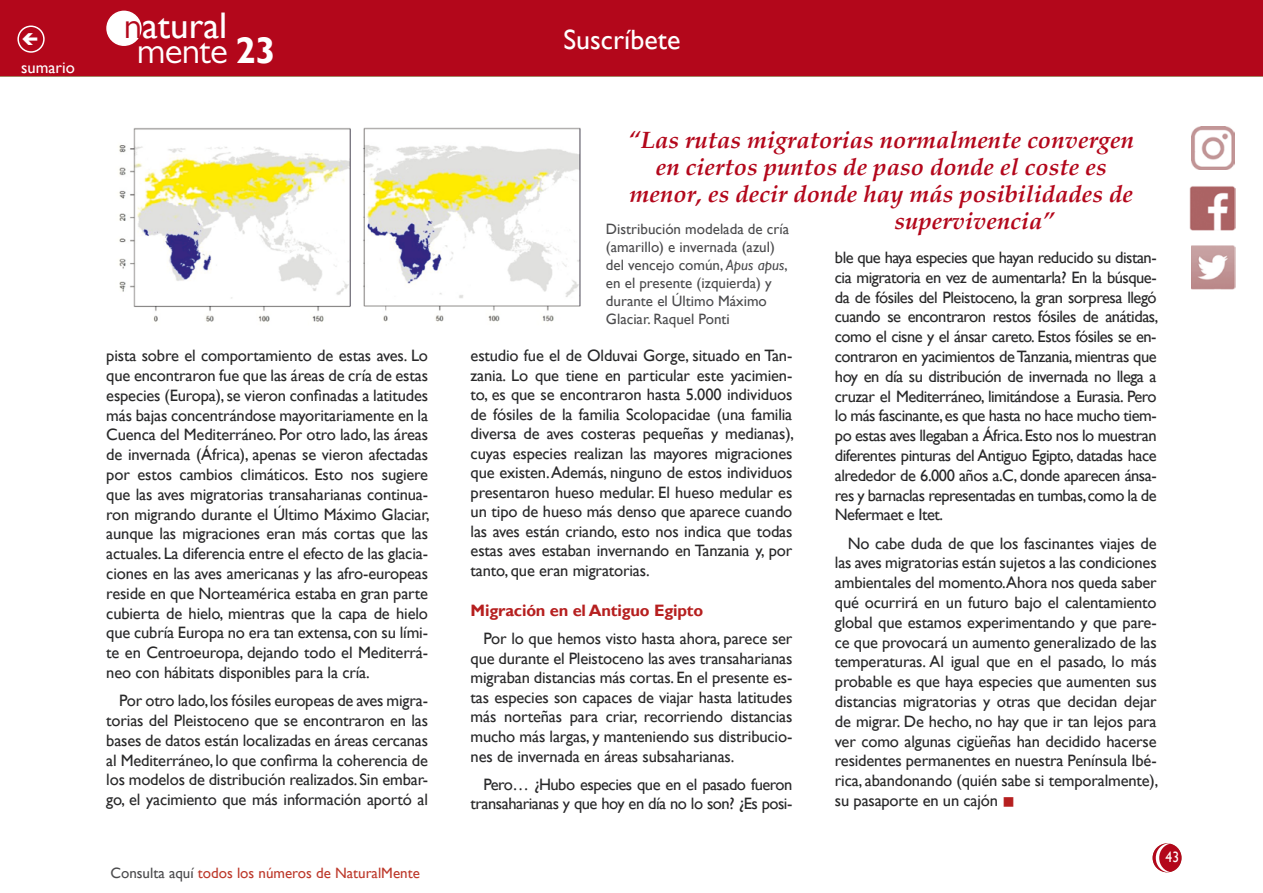
<style>
.page{position:relative;width:1263px;height:893px;background:#fff}
.page>*{position:absolute;margin:0;border:0;box-sizing:border-box;transform-origin:0 0}
.t1{font:37.05px "Gill Sans";color:#fff}
.t2{font:37.05px "Gill Sans MT Pro";letter-spacing:-.02em;color:#fff}
.t3{font:27.9px "Gill Sans";color:#fff}
.t4{font:italic 700 24px/27px "Palatino";color:#b3071b;text-align:center}
.t5{font:16.5px/19.8px "Gill Sans";letter-spacing:-.01em;color:#282829;text-align:justify}
.t6{font:16.5px/19.8px "Gill Sans";letter-spacing:-.03em;color:#282829;text-align:right}
.t7{font:700 16.5px "Gill Sans";letter-spacing:-.01em;color:#b61f1f}
.t8{font:16.5px "Gill Sans";color:#fff}
.t9{font:15px/18px "Gill Sans";color:#4b4b4d}
.t10{font:15px "Gill Sans";color:#bd392b}
.t11{font:15px "Gill Sans";color:#fff;scale:.9 1}
.s1{font-family:"Gill Sans MT Pro";color:#b3071b}
.s2{font-family:"Gill Sans";font-weight:700}
.s3{color:#4b4b4d}
.s4{font-style:italic}
.s5{color:#b61f1f}
</style>
<div class="page">
<img style="left:1190px;top:186px;width:45px;height:44px">
<img style="left:1191px;top:246px;width:44px;height:44px">
<div style="left:1153px;top:844px;width:28px;height:28px;background:#b3071b;border-radius:50%"></div>
<div style="left:1152px;top:843px;width:29px;height:29px;border:2px solid #b3071b;border-radius:50%"></div>
<div style="left:0;top:0;width:1263px;height:76px;background:#b3071b"></div>
<div style="left:107px;top:11px;width:34px;height:34px;background:#fff;border-radius:50%"></div>
<div style="left:106px;top:11px;width:36px;height:35px;border:2px solid #fff;border-radius:50%"></div>
<svg style="left:1155px;top:843px;width:16px;height:29px"></svg>
<div style="left:17px;top:26px;width:28px;height:27px;border:2px solid #fff;border-radius:50%"></div>
<img style="left:1191px;top:127px;width:43px;height:43px">
<img style="left:119px;top:127px;width:462px;height:195px">
<p class="t8" style="left:21px;top:58px;width:55px">sumario</p>
<h1 class="t1" style="left:124px;top:4px;width:105px"><span class="s1">n</span>atural</h1>
<h1 class="t2" style="left:137px;top:29px;width:140px">mente <span class="s2">23</span></h1>
<p class="t5" style="left:106px;top:346px;width:325px">pista sobre el comportamiento de estas aves. Lo que encontraron fue que las áreas de cría de estas especies (Europa), se vieron confinadas a latitudes más bajas concentrándose mayoritariamente en la Cuenca del Mediterráneo. Por otro lado, las áreas de invernada (África), apenas se vieron afectadas por estos cambios climáticos. Esto nos sugiere que las aves migratorias transaharianas continua&shy;ron migrando durante el Último Máximo Glaciar, aunque las migraciones eran más cortas que las actuales. La diferencia entre el efecto de las glacia&shy;ciones en las aves americanas y las afro-europeas reside en que Norteamérica estaba en gran parte cubierta de hielo, mientras que la capa de hielo que cubría Europa no era tan extensa, con su lími&shy;te en Centroeuropa, dejando todo el Mediterrá&shy;neo con hábitats disponibles para la cría.</p>
<p class="t5" style="left:106px;top:691px;width:323px;text-indent:13px">Por otro lado, los fósiles europeas de aves migra&shy;torias del Pleistoceno que se encontraron en las bases de datos están localizadas en áreas cercanas al Mediterráneo, lo que confirma la coherencia de los modelos de distribución realizados. Sin embar&shy;go, el yacimiento que más información aportó al</p>
<p class="t10" style="left:110px;top:864px;width:311px"><span class="s3">Consulta aquí</span> todos los números de NaturalMente</p>
<h2 class="t3" style="left:563px;top:23px;width:118px">Suscríbete</h2>
<h3 class="t4" style="left:629px;top:127px;width:507px">“Las rutas migratorias normalmente convergen en ciertos puntos de paso donde el coste es menor, es decir donde hay más posibilidades de</h3>
<p class="t9" style="left:606px;top:220px;width:185px">Distribución modelada de cría</p>
<h3 class="t4" style="left:894px;top:208px;width:162px">supervivencia”</h3>
<p class="t9" style="left:606px;top:238px;width:183px">(amarillo) e invernada (azul) del vencejo común, <span class="s4">Apus apus</span>, en el presente (izquierda) y durante el Último Máximo<br>Glaciar. Raquel Ponti</p>
<p class="t5" style="left:835px;top:248px;width:325px">ble que haya especies que hayan reducido su distan&shy;cia migratoria en vez de aumentarla? En la búsque&shy;da de fósiles del Pleistoceno, la gran sorpresa llegó cuando se encontraron restos fósiles de anátidas, como el cisne y el ánsar careto. Estos fósiles se en&shy;contraron en yacimientos de Tanzania, mientras que hoy en día su distribución de invernada no llega a cruzar el Mediterráneo, limitándose a Eurasia. Pero lo más fascinante, es que hasta no hace mucho tiem&shy;po estas aves llegaban a África. Esto nos lo muestran diferentes pinturas del Antiguo Egipto, datadas hace alrededor de 6.000 años a.C, donde aparecen ánsa&shy;res y barnaclas representadas en tumbas, como la de Nefermaet e Itet.</p>
<p class="t5" style="left:835px;top:533px;width:325px;text-indent:13px">No cabe duda de que los fascinantes viajes de las aves migratorias están sujetos a las condiciones ambientales del momento.Ahora nos queda saber qué ocurrirá en un futuro bajo el calentamiento global que estamos experimentando y que pare&shy;ce que provocará un aumento generalizado de las temperaturas. Al igual que en el pasado, lo más probable es que haya especies que aumenten sus distancias migratorias y otras que decidan dejar de migrar. De hecho, no hay que ir tan lejos para ver como algunas cigüeñas han decidido hacerse residentes permanentes en nuestra Península Ibé&shy;rica, abandonando (quién sabe si temporalmente), su pasaporte en un cajón <span class="s5">■</span></p>
<p class="t5" style="left:471px;top:346px;width:325px">estudio fue el de Olduvai Gorge, situado en Tan&shy;zania. Lo que tiene en particular este yacimien&shy;to, es que se encontraron hasta 5.000 individuos de fósiles de la familia Scolopacidae (una familia diversa de aves costeras pequeñas y medianas), cuyas especies realizan las mayores migraciones que existen. Además, ninguno de estos individuos presentaron hueso medular. El hueso medular es un tipo de hueso más denso que aparece cuando las aves están criando, esto nos indica que todas estas aves estaban invernando en Tanzania y, por tanto, que eran migratorias.</p>
<p class="t7" style="left:471px;top:601px;width:234px">Migración en el Antiguo Egipto</p>
<p class="t5" style="left:471px;top:629px;width:323px;text-indent:13px">Por lo que hemos visto hasta ahora, parece ser que durante el Pleistoceno las aves transaharianas migraban distancias más cortas. En el presente es&shy;tas especies son capaces de viajar hasta latitudes más norteñas para criar, recorriendo distancias mucho más largas, y manteniendo sus distribucio&shy;nes de invernada en áreas subsaharianas.</p>
<p class="t6" style="left:471px;top:774px;width:323px">Pero… ¿Hubo especies que en el pasado fueron transaharianas y que hoy en día no lo son? ¿Es posi-</p>
<p class="t11" style="left:1165px;top:849px;width:16px">43</p>
</div>
